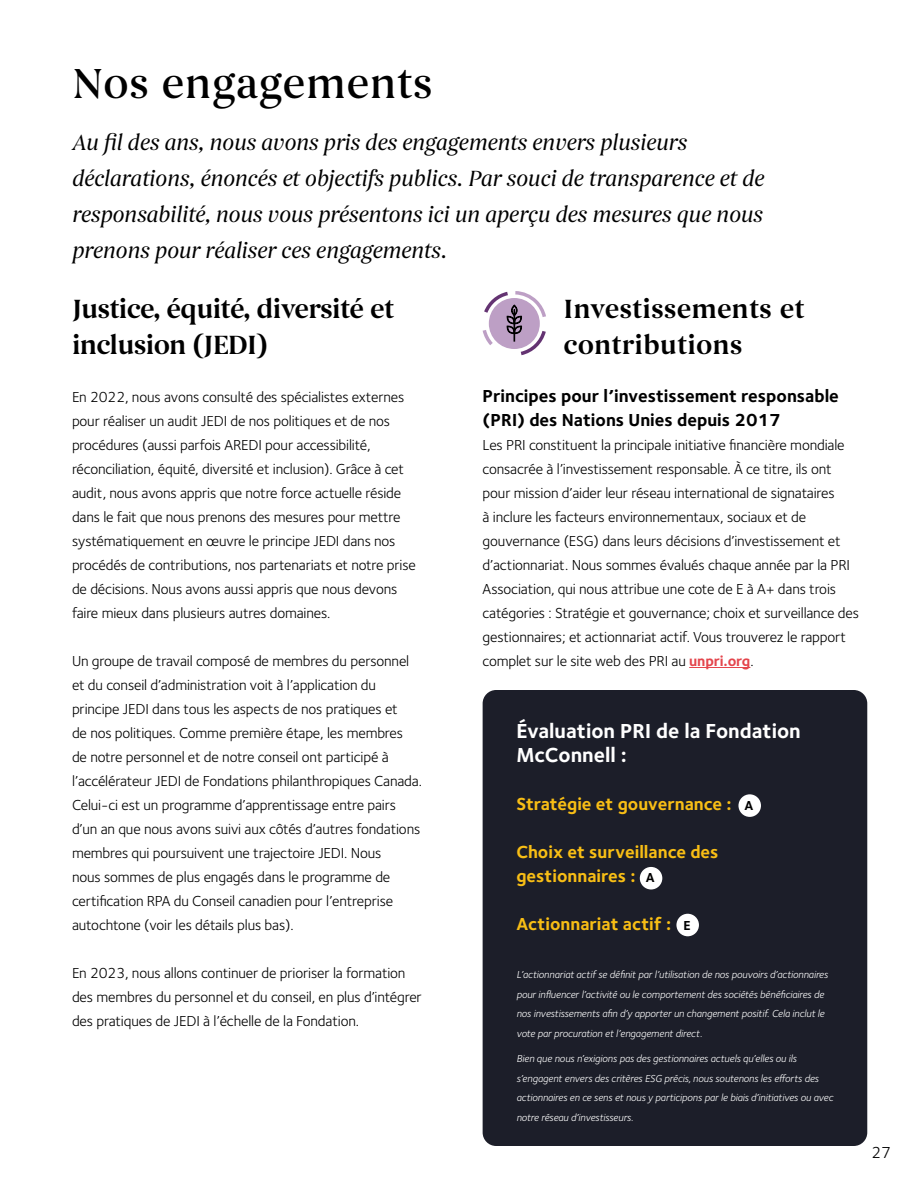
<style>
.page{position:relative;width:918px;height:1188px;background:#fff}
.page>*{position:absolute;margin:0;border:0;box-sizing:border-box;transform-origin:0 0}
.t1{font:500 43.05px "Begum";color:#000}
.Heading_3{font:600 27px/36px "Begum";letter-spacing:-.03em;color:#000}
.Heading_3-2{font:600 27px/36px "Begum";color:#000}
.Large_Body{font:italic 22.5px/36px "Begum";letter-spacing:-.02em;color:#000}
.Subtitle{font:700 21px/24px "Foundry Sterling";color:#fff}
.Subtitle-2{font:700 18px/24px "Foundry Sterling";color:#f8be15}
.Subtitle-3{font:700 18px/24px "Foundry Sterling";color:#000}
.t2{font:16.5px "Foundry Sterling";color:#000}
.Body_Copy{font:15px/24px "Foundry Sterling";letter-spacing:-.01em;color:#000}
.Body_Copy-2{font:700 13.5px "Foundry Sterling";color:#000}
.Footnote{font:italic 10.5px/19.5px "Foundry Sterling";letter-spacing:-.01em;color:#fff}
.s1{font-weight:700;color:#e4464d}
</style>
<div class="page">
<hr style="left:689px;top:667px;width:61px;height:1px;background:#e4464d">
<div style="left:483px;top:690px;width:384px;height:456px;background:#1c1e29;border-radius:14px"></div>
<div style="left:640px;top:867px;width:22px;height:23px;background:#fff;border-radius:50%"></div>
<div style="left:738px;top:794px;width:23px;height:23px;background:#fff;border-radius:50%"></div>
<div style="left:676px;top:914px;width:23px;height:22px;background:#fff;border-radius:50%"></div>
<svg style="left:483px;top:291px;width:63px;height:64px"></svg>
<p class="t1" style="left:72px;top:58px;width:362px">Nos engagements</p>
<p class="Large_Body" style="left:72px;top:125px;width:694px">Au fil des ans, nous avons pris des engagements envers plusieurs déclarations, énoncés et objectifs publics. Par souci de transparence et de responsabilité, nous vous présentons ici un aperçu des mesures que nous prenons pour réaliser ces engagements.</p>
<p class="Heading_3" style="left:72px;top:292px;width:324px">Justice, équité, diversité et inclusion (JEDI)</p>
<p class="Body_Copy" style="left:72px;top:385px;width:345px">En 2022, nous avons consulté des spécialistes externes pour réaliser un audit JEDI de nos politiques et de nos procédures (aussi parfois AREDI pour accessibilité, réconciliation, équité, diversité et inclusion). Grâce à cet audit, nous avons appris que notre force actuelle réside dans le fait que nous prenons des mesures pour mettre systématiquement en œuvre le principe JEDI dans nos procédés de contributions, nos partenariats et notre prise de décisions. Nous avons aussi appris que nous devons faire mieux dans plusieurs autres domaines.</p>
<p class="Body_Copy" style="left:72px;top:649px;width:352px">Un groupe de travail composé de membres du personnel et du conseil d’administration voit à l’application du principe JEDI dans tous les aspects de nos pratiques et<br>de nos politiques. Comme première étape, les membres<br>de notre personnel et de notre conseil ont participé à l’accélérateur JEDI de Fondations philanthropiques Canada.<br>Celui-ci est un programme d’apprentissage entre pairs d’un an que nous avons suivi aux côtés d’autres fondations membres qui poursuivent une trajectoire JEDI. Nous<br>nous sommes de plus engagés dans le programme de certification RPA du Conseil canadien pour l’entreprise autochtone (voir les détails plus bas).</p>
<p class="Body_Copy" style="left:72px;top:961px;width:351px">En 2023, nous allons continuer de prioriser la formation des membres du personnel et du conseil, en plus d’intégrer des pratiques de JEDI à l’échelle de la Fondation.</p>
<p class="Heading_3-2" style="left:564px;top:292px;width:243px">Investissements et contributions</p>
<p class="Subtitle-3" style="left:483px;top:385px;width:358px">Principes pour l’investissement responsable (PRI) des Nations Unies depuis 2017</p>
<p class="Body_Copy" style="left:483px;top:433px;width:378px">Les PRI constituent la principale initiative financière mondiale consacrée à l’investissement responsable. À ce titre, ils ont pour mission d’aider leur réseau international de signataires<br>à inclure les facteurs environnementaux, sociaux et de gouvernance (ESG) dans leurs décisions d’investissement et d’actionnariat. Nous sommes évalués chaque année par la PRI Association, qui nous attribue une cote de E à A+ dans trois catégories : Stratégie et gouvernance; choix et surveillance des gestionnaires; et actionnariat actif. Vous trouverez le rapport complet sur le site web des PRI au <span class="s1">unpri.org</span>.</p>
<p class="Subtitle" style="left:516px;top:720px;width:286px">Évaluation PRI de la Fondation<br>McConnell :</p>
<p class="Subtitle-2" style="left:516px;top:793px;width:217px">Stratégie et gouvernance :</p>
<p class="Subtitle-2" style="left:516px;top:841px;width:204px">Choix et surveillance des gestionnaires :</p>
<p class="Body_Copy-2" style="left:745px;top:797px;width:10px">A</p>
<p class="Body_Copy-2" style="left:646px;top:869px;width:10px">A</p>
<p class="Subtitle-2" style="left:516px;top:913px;width:156px">Actionnariat actif :</p>
<p class="Body_Copy-2" style="left:683px;top:917px;width:9px">E</p>
<p class="Footnote" style="left:516px;top:965px;width:313px">L’actionnariat actif se définit par l’utilisation de nos pouvoirs d’actionnaires pour influencer l’activité ou le comportement des sociétés bénéficiaires de nos investissements afin d’y apporter un changement positif. Cela inclut le vote par procuration et l’engagement direct.</p>
<p class="Footnote" style="left:516px;top:1049px;width:318px">Bien que nous n’exigions pas des gestionnaires actuels qu’elles ou ils s’engagent envers des critères ESG précis, nous soutenons les efforts des actionnaires en ce sens et nous y participons par le biais d’initiatives ou avec notre réseau d’investisseurs.</p>
<p class="t2" style="left:871px;top:1143px;width:21px">27</p>
</div>
